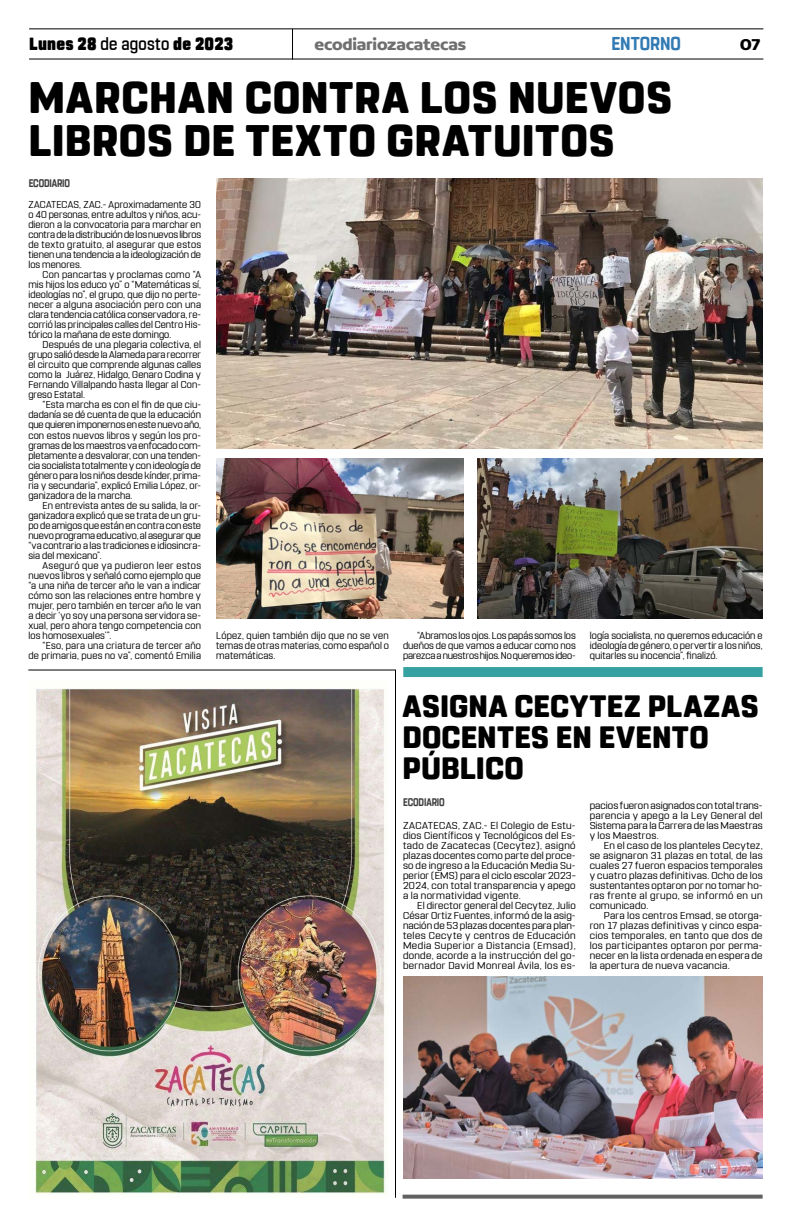
<style>
.page{position:relative;width:791px;height:1225px;background:#fff}
.page>*{position:absolute;margin:0;border:0;box-sizing:border-box;transform-origin:0 0}
.t1{font:800 44px/43px "Rohn Rounded";letter-spacing:.015em;color:#000}
.t2{font:800 30.8px/31px "Rohn Rounded";letter-spacing:.005em;color:#000}
.t3{font:700 18.6px "Rohn Rounded";letter-spacing:-.005em;color:#327ab3;scale:.91 1}
.t4{font:900 17.6px "Rohn Rounded";letter-spacing:.015em;color:#000;scale:.91 1}
.t5{font:700 16.9px "Concord";letter-spacing:-.01em;color:#706f6f}
.t6{font:700 16.9px "Concord";color:#000}
.t7{font:700 11px "Rohn Rounded";letter-spacing:-.015em;color:#3d3d3d;scale:.82 1}
.t8{font:10px/10px "Rohn Rounded";letter-spacing:.015em;color:#000;text-align:justify}
.t9{font:10px/10px "Rohn Rounded";letter-spacing:.015em;color:#000;text-align:justify;scale:1.05 1}
.s1{font-weight:500}
</style>
<div class="page">
<hr style="left:29px;top:28px;width:734px;height:1px;background:#000">
<hr style="left:29px;top:59px;width:734px;height:1px;background:#000">
<hr style="left:292px;top:29px;width:1px;height:31px;background:#000">
<img style="left:28px;top:669px;width:368px;height:529px">
<svg style="left:403px;top:1194px;width:360px;height:4px"></svg>
<img style="left:403px;top:976px;width:360px;height:202px">
<div style="left:403px;top:667px;width:360px;height:10px;background:#36a1a1"></div>
<img style="left:216px;top:178px;width:547px;height:270px">
<img style="left:216px;top:458px;width:247px;height:160px">
<img style="left:477px;top:458px;width:286px;height:160px">
<h3 class="t4" style="left:29px;top:33px;width:226px">Lunes 28 <span class="s1">de agosto</span> de 2023</h3>
<h3 class="t5" style="left:314px;top:34px;width:153px">ecodiariozacatecas</h3>
<h3 class="t3" style="left:611px;top:32px;width:78px">ENTORNO</h3>
<h3 class="t6" style="left:740px;top:34px;width:22px">07</h3>
<h1 class="t1" style="left:28px;top:77px;width:645px">MARCHAN CONTRA LOS NUEVOS<br>LIBROS DE TEXTO GRATUITOS</h1>
<p class="t7" style="left:29px;top:177px;width:52px">ECODIARIO</p>
<p class="t8" style="left:28px;top:200px;width:174px">ZACATECAS, ZAC.- Aproximadamente 30 o 40 personas, entre adultos y niños, acu&shy;dieron a la convocatoria para marchar en contra de la distribución de los nuevos libros de texto gratuito, al asegurar que estos tienen una tendencia a la ideologización de los menores.</p>
<p class="t8" style="left:28px;top:270px;width:174px;text-indent:14px">Con pancartas y proclamas como “A mis hijos los educo yo” o “Matemáticas sí, ideologías no”, el grupo, que dijo no perte&shy;necer a alguna asociación pero con una clara tendencia católica conservadora, re&shy;corrió las principales calles del Centro His&shy;tórico la mañana de este domingo.</p>
<p class="t8" style="left:28px;top:340px;width:174px;text-indent:14px">Después de una plegaria colectiva, el grupo salió desde la Alameda para recorrer el circuito que comprende algunas calles como la Juárez, Hidalgo, Genaro Codina y Fernando Villalpando hasta llegar al Con&shy;greso Estatal.</p>
<p class="t8" style="left:28px;top:400px;width:174px;text-indent:14px">“Esta marcha es con el fin de que ciu&shy;dadanía se dé cuenta de que la educación que quieren imponernos en este nuevo año, con estos nuevos libros y según los pro&shy;gramas de los maestros va enfocado com&shy;pletamente a desvalorar, con una tenden&shy;cia socialista totalmente y con ideología de género para los niños desde kínder, prima&shy;ria y secundaria”, explicó Emilia López, or&shy;ganizadora de la marcha.</p>
<p class="t8" style="left:28px;top:500px;width:174px;text-indent:14px">En entrevista antes de su salida, la or&shy;ganizadora explicó que se trata de un gru&shy;po de amigos que están en contra con este nuevo programa educativo, al asegurar que “va contrario a las tradiciones e idiosincra&shy;sia del mexicano”.</p>
<p class="t8" style="left:28px;top:560px;width:174px;text-indent:14px">Aseguró que ya pudieron leer estos nuevos libros y señaló como ejemplo que “a una niña de tercer año le van a indicar cómo son las relaciones entre hombre y mujer, pero también en tercer año le van a decir ‘yo soy una persona servidora se&shy;xual, pero ahora tengo competencia con los homosexuales’”.</p>
<p class="t8" style="left:28px;top:640px;width:174px;text-align:right">“Eso, para una criatura de tercer año<br>de primaria, pues no va”, comentó Emilia</p>
<p class="t8" style="left:216px;top:630px;width:174px">López, quien también dijo que no se ven temas de otras materias, como español o matemáticas.</p>
<p class="t8" style="left:403px;top:630px;width:174px;text-indent:14px">“Abramos los ojos. Los papás somos los dueños de que vamos a educar como nos parezca a nuestros hijos. No queremos ideo-</p>
<p class="t8" style="left:590px;top:630px;width:174px">logía socialista, no queremos educación e ideología de género, o pervertir a los niños, quitarles su inocencia”, finalizó.</p>
<h2 class="t2" style="left:403px;top:691px;width:358px">ASIGNA CECYTEZ PLAZAS<br>DOCENTES EN EVENTO<br>PÚBLICO</h2>
<p class="t7" style="left:403px;top:795px;width:52px">ECODIARIO</p>
<p class="t9" style="left:403px;top:820px;width:166px">ZACATECAS, ZAC.- El Colegio de Estu&shy;dios Científicos y Tecnológicos del Es&shy;tado de Zacatecas (Cecytez), asignó plazas docentes como parte del proce&shy;so de ingreso a la Educación Media Su&shy;perior (EMS) para el ciclo escolar 2023– 2024, con total transparencia y apego a la normatividad vigente.</p>
<p class="t9" style="left:403px;top:900px;width:166px;text-indent:14px">El director general del Cecytez, Julio César Ortiz Fuentes, informó de la asig&shy;nación de 53 plazas docentes para plan&shy;teles Cecyte y centros de Educación Media Superior a Distancia (Emsad), donde, acorde a la instrucción del go&shy;bernador David Monreal Ávila, los es-</p>
<p class="t9" style="left:590px;top:800px;width:166px">pacios fueron asignados con total trans&shy;parencia y apego a la Ley General del Sistema para la Carrera de las Maestras y los Maestros.</p>
<p class="t9" style="left:590px;top:840px;width:166px;text-indent:14px">En el caso de los planteles Cecytez, se asignaron 31 plazas en total, de las cuales 27 fueron espacios temporales y cuatro plazas definitivas. Ocho de los sustentantes optaron por no tomar ho&shy;ras frente al grupo, se informó en un comunicado.</p>
<p class="t9" style="left:590px;top:910px;width:166px;text-indent:14px">Para los centros Emsad, se otorga&shy;ron 17 plazas definitivas y cinco espa&shy;cios temporales, en tanto que dos de los participantes optaron por perma&shy;necer en la lista ordenada en espera de la apertura de nueva vacancia.</p>
</div>
